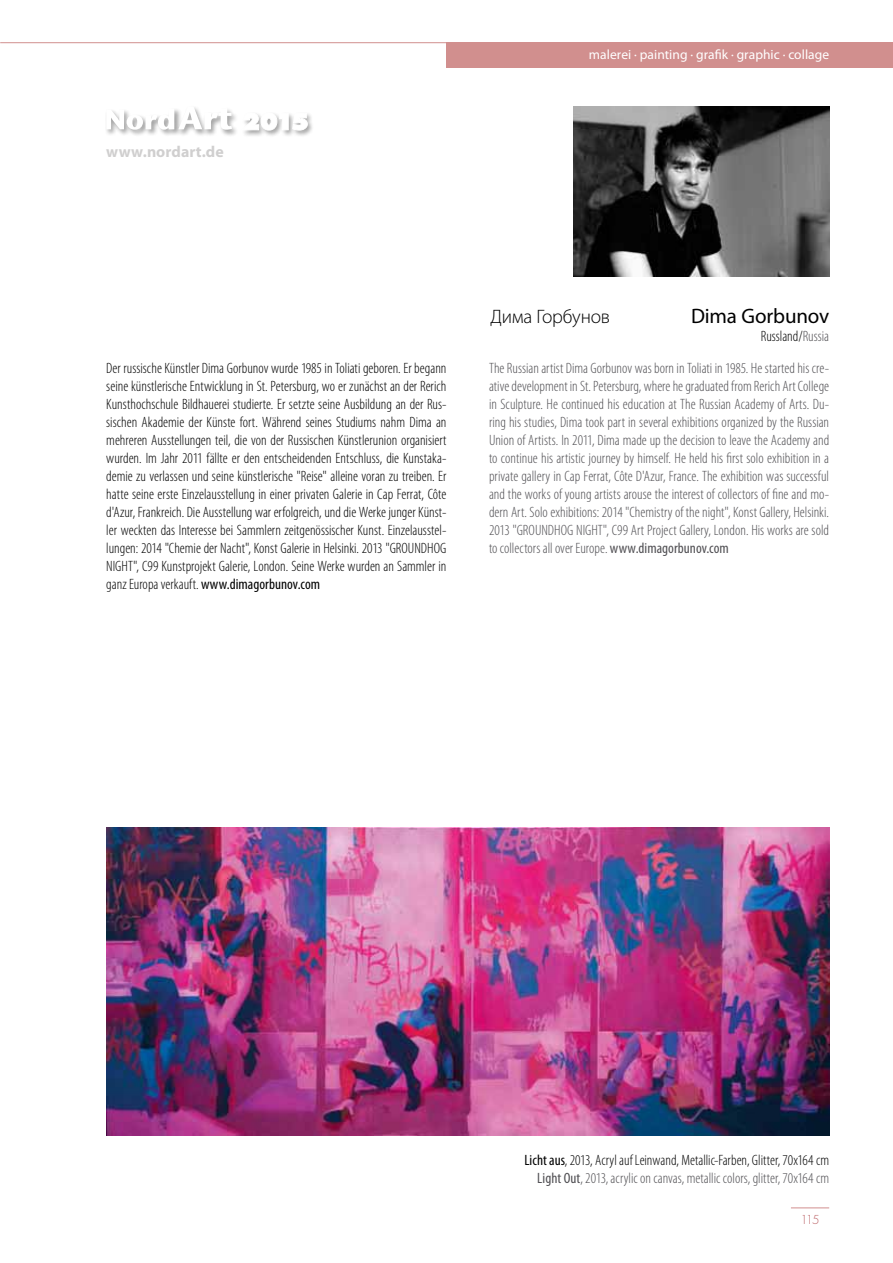
<style>
.page{position:relative;width:893px;height:1263px;background:#fff}
.page>*{position:absolute;margin:0;border:0;box-sizing:border-box;transform-origin:0 0}
.t1{font:21px "Myriad Pro";letter-spacing:-.005em;color:#000}
.t2{font:300 19.5px "Myriad Pro";letter-spacing:-.01em;color:#000}
.t3{font:700 15.9px "Myriad Pro";letter-spacing:.005em;color:#d0cfcf}
.t4{font:300 condensed 15px/18px "Myriad Pro";color:#000;text-align:right}
.t5{font:300 condensed 15px/18px "Myriad Pro";color:#504f53;text-align:justify}
.t6{font:13.5px "Myriad Pro";letter-spacing:.005em;color:#fff}
.t7{font:300 12px "Futura Std";color:#bc6367}
.s1{color:#504f53}
.s2{font-weight:400}
.s3{font-weight:400;color:#504f53}
</style>
<div class="page">
<div style="left:446px;top:43px;width:447px;height:25px;background:#d18f8e"></div>
<hr style="left:0;top:42px;width:447px;height:1px;background:#d18f8e">
<hr style="left:791px;top:1207px;width:38px;height:1px;background:#d18f8e">
<div style="left:241px;top:111px;width:74px;height:27px;background:#000;opacity:.75"></div>
<svg style="left:242px;top:113px;width:65px;height:17px"></svg>
<div style="left:105px;top:107px;width:77px;height:30px;background:#000;opacity:.75"></div>
<div style="left:177px;top:105px;width:62px;height:32px;background:#000;opacity:.75"></div>
<svg style="left:106px;top:106px;width:126px;height:24px"></svg>
<img style="left:106px;top:828px;width:723px;height:308px">
<img style="left:574px;top:106px;width:255px;height:170px">
<p class="t3" style="left:106px;top:142px;width:119px">www.nordart.de</p>
<p class="t6" style="left:589px;top:46px;width:242px">malerei · painting · grafik · graphic · collage</p>
<h2 class="t2" style="left:491px;top:305px;width:121px">Дима Горбунов</h2>
<h1 class="t1" style="left:691px;top:303px;width:140px">Dima Gorbunov</h1>
<p class="t4" style="left:761px;top:327px;width:70px">Russland/<span class="s1">Russia</span></p>
<p class="t4" style="left:106px;top:359px;width:342px;text-align:justify">Der russische Künstler Dima Gorbunov wurde 1985 in Toliati geboren. Er begann seine künstlerische Entwicklung in St. Petersburg, wo er zunächst an der Rerich Kunsthochschule Bildhauerei studierte. Er setzte seine Ausbildung an der Rus&shy;sischen Akademie der Künste fort. Während seines Studiums nahm Dima an mehreren Ausstellungen teil, die von der Russischen Künstlerunion organisiert wurden. Im Jahr 2011 fällte er den entscheidenden Entschluss, die Kunstaka&shy;demie zu verlassen und seine künstlerische "Reise" alleine voran zu treiben. Er hatte seine erste Einzelausstellung in einer privaten Galerie in Cap Ferrat, Côte d'Azur, Frankreich. Die Ausstellung war erfolgreich, und die Werke junger Künst&shy;ler weckten das Interesse bei Sammlern zeitgenössischer Kunst. Einzelausstel&shy;lungen: 2014 "Chemie der Nacht", Konst Galerie in Helsinki. 2013 "GROUNDHOG NIGHT", C99 Kunstprojekt Galerie, London. Seine Werke wurden an Sammler in ganz Europa verkauft. <span class="s2">www.dimagorbunov.com</span></p>
<p class="t5" style="left:489px;top:359px;width:342px">The Russian artist Dima Gorbunov was born in Toliati in 1985. He started his cre&shy;ative development in St. Petersburg, where he graduated from Rerich Art College in Sculpture. He continued his education at The Russian Academy of Arts. Du&shy;ring his studies, Dima took part in several exhibitions organized by the Russian Union of Artists. In 2011, Dima made up the decision to leave the Academy and to continue his artistic journey by himself. He held his first solo exhibition in a private gallery in Cap Ferrat, Côte D'Azur, France. The exhibition was successful and the works of young artists arouse the interest of collectors of fine and mo&shy;dern Art. Solo exhibitions: 2014 "Chemistry of the night", Konst Gallery, Helsinki.<br>2013 "GROUNDHOG NIGHT", C99 Art Project Gallery, London. His works are sold to collectors all over Europe. <span class="s2">www.dimagorbunov.com</span></p>
<p class="t4" style="left:524px;top:1151px;width:306px"><span class="s2">Licht aus</span>, 2013, Acryl auf Leinwand, Metallic-Farben, Glitter, 70x164 cm<br><span class="s3">Light Out</span><span class="s1">, 2013, acrylic on canvas, metallic colors, glitter, 70x164 cm</span></p>
<p class="t7" style="left:800px;top:1212px;width:21px">115</p>
</div>
